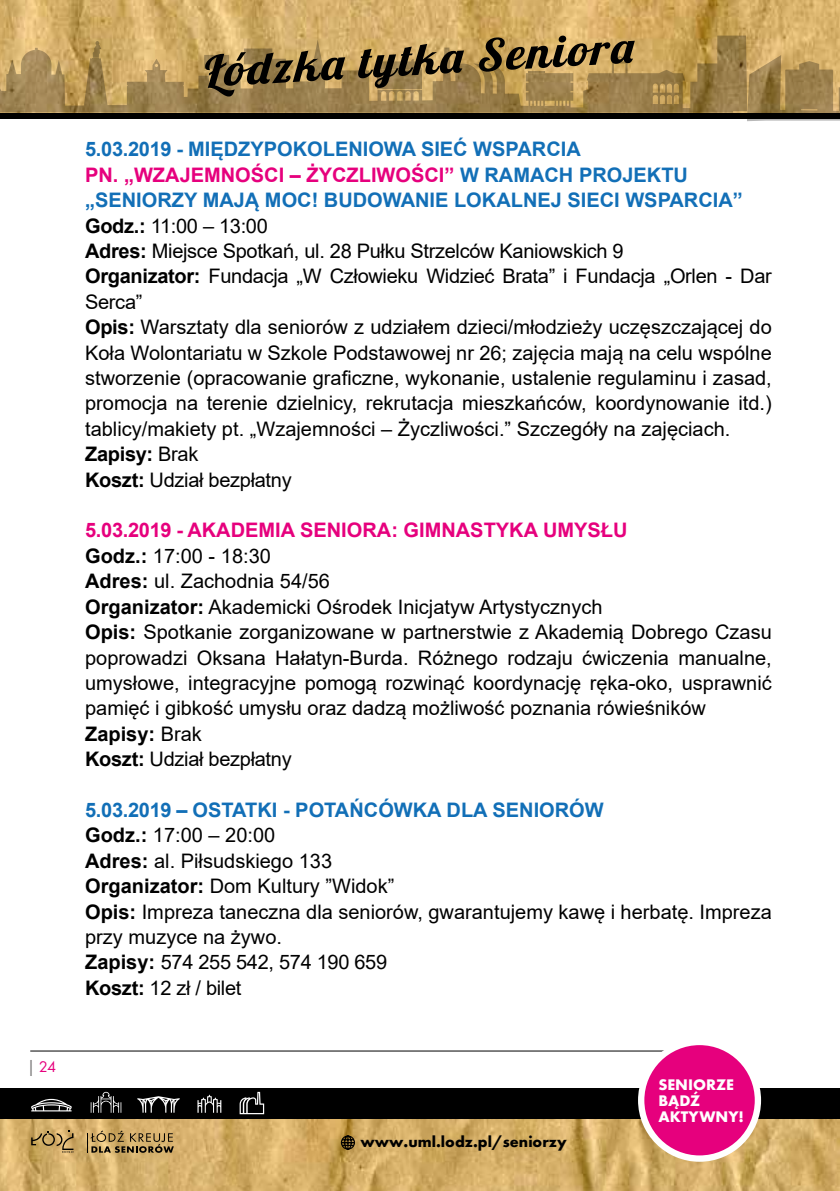
<style>
.page{position:relative;width:840px;height:1191px;background:#fff}
.page>*{position:absolute;margin:0;border:0;box-sizing:border-box;transform-origin:0 0}
.t1{font:20px/25.4px "Arial";color:#000}
.t2{font:16px "Futura PT Bold";color:#000}
.t3{font:16px/16px "Futura PT Bold";color:#fff}
.t4{font:16px "Futura PT Book";color:#e6007d}
.s1{color:#706f6f}
.s2{font-weight:700;color:#126fb7}
.s3{font-weight:700;color:#e6007d}
.s4{font-weight:700}
</style>
<div class="page">
<hr style="left:30px;top:1050px;width:673px;height:1px;background:#000">
<img style="left:0;top:1119px;width:839px;height:72px">
<svg style="left:31px;top:1130px;width:43px;height:22px"></svg>
<svg style="left:87px;top:1130px;width:87px;height:22px;background:#a38753"></svg>
<div style="left:0;top:1088px;width:839px;height:30px;background:#000"></div>
<svg style="left:31px;top:1098px;width:41px;height:13px"></svg>
<svg style="left:239px;top:1091px;width:25px;height:23px"></svg>
<svg style="left:91px;top:1091px;width:30px;height:21px"></svg>
<svg style="left:137px;top:1096px;width:43px;height:16px"></svg>
<svg style="left:197px;top:1094px;width:24px;height:18px"></svg>
<div style="left:0;top:113px;width:839px;height:5px;background:#000"></div>
<div style="left:637px;top:1038px;width:123px;height:123px;background:#fff;border-radius:50%"></div>
<div style="left:644px;top:1045px;width:110px;height:110px;background:#e6007d;border-radius:50%"></div>
<img style="left:0;top:0;width:839px;height:44px">
<svg style="left:746px;top:44px;width:93px;height:77px;background:#a48853"></svg>
<svg style="left:0;top:36px;width:746px;height:77px;background:#b19256"></svg>
<svg style="left:205px;top:51px;width:140px;height:46px;background:#78643d"></svg>
<svg style="left:358px;top:44px;width:106px;height:44px;background:#7e6840"></svg>
<svg style="left:478px;top:36px;width:156px;height:37px;background:#8d7444"></svg>
<svg style="left:340px;top:1134px;width:15px;height:16px"></svg>
<p class="t4" style="left:27px;top:1056px;width:31px"><span class="s1">|</span> 24</p>
<p class="t1" style="left:85px;top:136px;width:687px"><span class="s2">5.03.2019 - MIĘDZYPOKOLENIOWA SIEĆ WSPARCIA<br></span><span class="s3">PN. „WZAJEMNOŚCI – ŻYCZLIWOŚCI”</span> <span class="s2">W RAMACH PROJEKTU „SENIORZY MAJĄ MOC! BUDOWANIE LOKALNEJ SIECI WSPARCIA” </span><span class="s4">Godz.:</span> 11:00 – 13:00<br><span class="s4">Adres:</span> Miejsce Spotkań, ul. 28 Pułku Strzelców Kaniowskich 9<br><span class="s4">Organizator:</span> Fundacja „W Człowieku Widzieć Brata” i Fundacja „Orlen - Dar Serca”<br><span class="s4">Opis:</span> Warsztaty dla seniorów z udziałem dzieci/młodzieży uczęszczającej do Koła Wolontariatu w Szkole Podstawowej nr 26; zajęcia mają na celu wspólne stworzenie (opracowanie graficzne, wykonanie, ustalenie regulaminu i zasad, promocja na terenie dzielnicy, rekrutacja mieszkańców, koordynowanie itd.) tablicy/makiety pt. „Wzajemności – Życzliwości.” Szczegóły na zajęciach.<br><span class="s4">Zapisy:</span> Brak<br><span class="s4">Koszt:</span> Udział bezpłatny</p>
<p class="t1" style="left:85px;top:517px;width:687px"><span class="s3">5.03.2019 - AKADEMIA SENIORA: GIMNASTYKA UMYSŁU<br></span><span class="s4">Godz.:</span> 17:00 - 18:30<br><span class="s4">Adres:</span> ul. Zachodnia 54/56<br><span class="s4">Organizator:</span> Akademicki Ośrodek Inicjatyw Artystycznych<br><span class="s4">Opis:</span> Spotkanie zorganizowane w partnerstwie z Akademią Dobrego Czasu poprowadzi Oksana Hałatyn-Burda. Różnego rodzaju ćwiczenia manualne, umysłowe, integracyjne pomogą rozwinąć koordynację ręka-oko, usprawnić pamięć i gibkość umysłu oraz dadzą możliwość poznania rówieśników <span class="s4">Zapisy:</span> Brak<br><span class="s4">Koszt:</span> Udział bezpłatny</p>
<p class="t1" style="left:85px;top:797px;width:687px"><span class="s2">5.03.2019 – OSTATKI - POTAŃCÓWKA DLA SENIORÓW<br></span><span class="s4">Godz.:</span> 17:00 – 20:00<br><span class="s4">Adres:</span> al. Piłsudskiego 133<br><span class="s4">Organizator:</span> Dom Kultury ”Widok”<br><span class="s4">Opis:</span> Impreza taneczna dla seniorów, gwarantujemy kawę i herbatę. Impreza przy muzyce na żywo.<br><span class="s4">Zapisy:</span> 574 255 542, 574 190 659<br><span class="s4">Koszt:</span> 12 zł / bilet</p>
<p class="t2" style="left:360px;top:1131px;width:208px">www.uml.lodz.pl/seniorzy</p>
<p class="t3" style="left:658px;top:1076px;width:87px">SENIORZE<br>BĄDŹ<br>AKTYWNY!</p>
</div>
